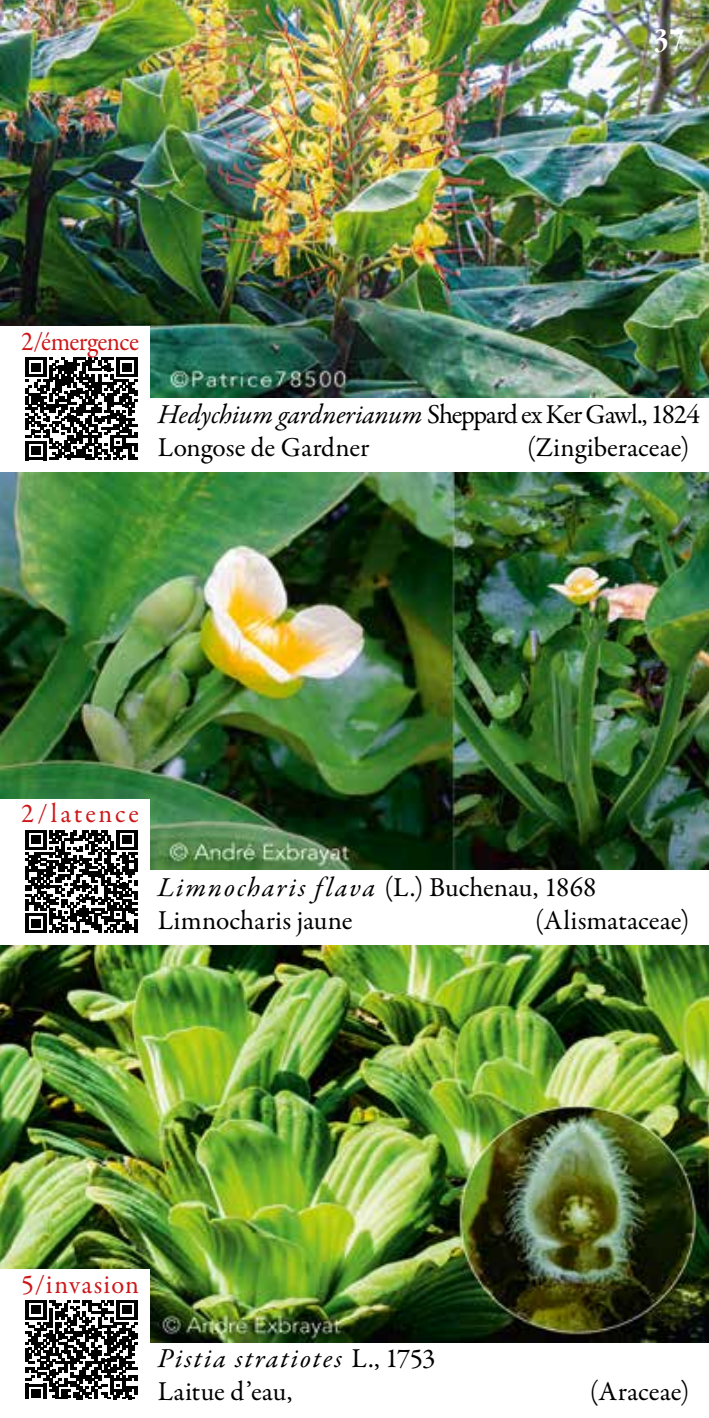
<style>
.page{position:relative;width:709px;height:1418px;background:#fff}
.page>*{position:absolute;margin:0;border:0;box-sizing:border-box;transform-origin:0 0}
.t1{font:700 condensed 32.5px "Garamond";color:#fff}
.t2{font:27.5px/33px "Garamond Premr Pro";color:#000}
.t3{font:27.5px/33px "Garamond Premr Pro";letter-spacing:-.03em;color:#000}
.t4{font:27.5px "Garamond Premr Pro";letter-spacing:.04em;color:#cd1719}
.t5{font:27.5px "Garamond Premr Pro";letter-spacing:.04em;color:#cd1719;scale:.93 1}
.s1{font-style:italic}
</style>
<div class="page">
<img style="left:0;top:945px;width:709px;height:397px">
<div style="left:0;top:1286px;width:150px;height:113px;background:#fff"></div>
<svg style="left:26px;top:1300px;width:111px;height:99px"></svg>
<div style="left:0;top:1269px;width:150px;height:23px;background:#fff"></div>
<img style="left:0;top:472px;width:709px;height:397px">
<div style="left:0;top:820px;width:150px;height:115px;background:#fff"></div>
<svg style="left:26px;top:830px;width:111px;height:102px"></svg>
<div style="left:0;top:798px;width:150px;height:24px;background:#fff"></div>
<img style="left:0;top:0;width:709px;height:397px">
<div style="left:0;top:347px;width:150px;height:115px;background:#fff"></div>
<svg style="left:26px;top:357px;width:111px;height:103px"></svg>
<div style="left:0;top:326px;width:150px;height:24px;background:#fff"></div>
<p class="t1" style="left:654px;top:21px;width:32px">37</p>
<p class="t5" style="left:21px;top:324px;width:128px">2/émergence</p>
<p class="t3" style="left:158px;top:398px;width:543px"><span class="s1">Hedychium gardnerianum</span> Sheppard ex Ker Gawl., 1824<br>Longose de Gardner</p>
<p class="t2" style="left:527px;top:431px;width:164px">(Zingiberaceae)</p>
<p class="t4" style="left:21px;top:797px;width:119px">2/latence</p>
<p class="t4" style="left:21px;top:797px;width:13px">x</p>
<p class="t2" style="left:158px;top:871px;width:440px"><span class="s1">Limnocharis flava</span> (L.) Buchenau, 1868<br>Limnocharis jaune</p>
<p class="t2" style="left:535px;top:904px;width:156px">(Alismataceae)</p>
<p class="t4" style="left:21px;top:1267px;width:119px">5/invasion</p>
<p class="t2" style="left:158px;top:1342px;width:279px"><span class="s1">Pistia stratiotes</span> L., 1753<br>Laitue d’eau,</p>
<p class="t2" style="left:590px;top:1375px;width:101px">(Araceae)</p>
</div>
